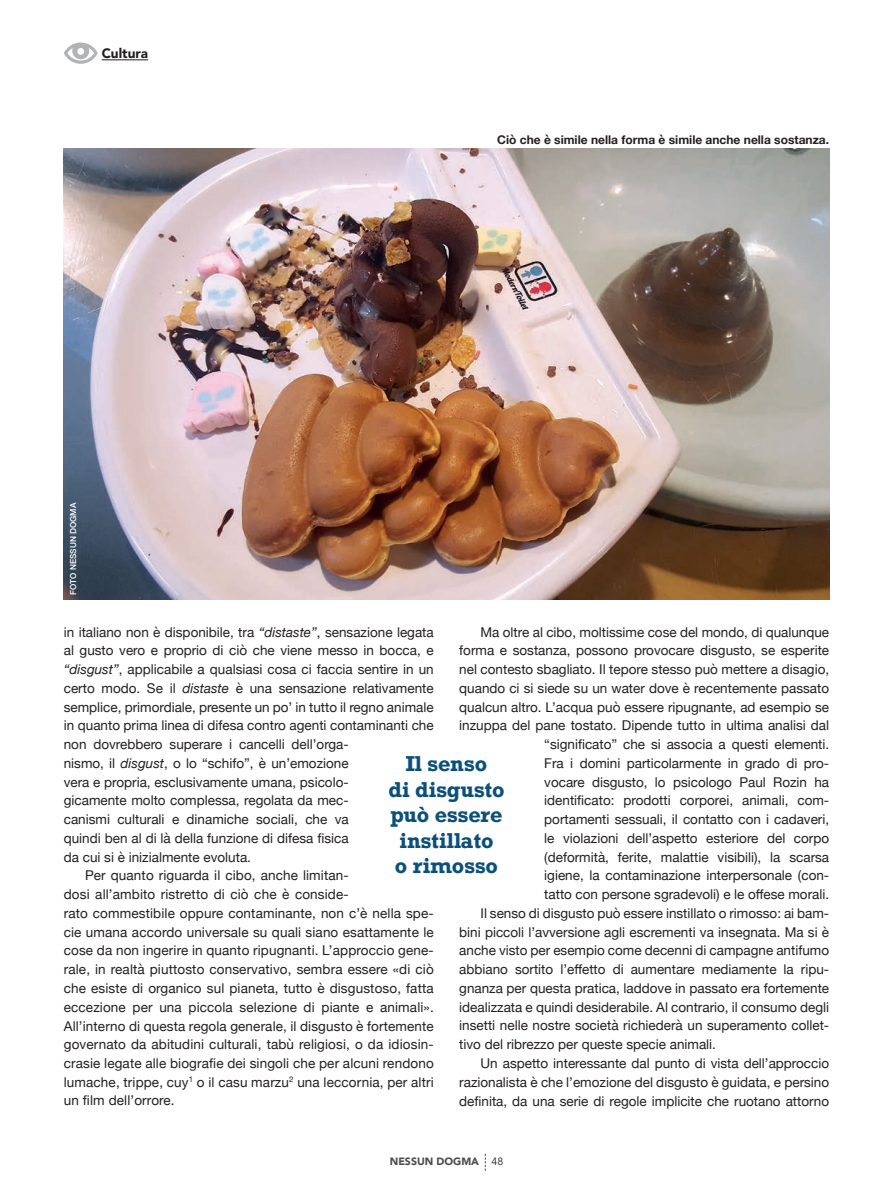
<style>
.page{position:relative;width:893px;height:1191px;background:#fff}
.page>*{position:absolute;margin:0;border:0;box-sizing:border-box;transform-origin:0 0}
.t1{font:700 20.25px/25.5px "Rockwell";color:#0a507a;text-align:center}
.Testi{font:13.5px/18.8px "Helvetica Neue";color:#231f20;text-align:justify}
.t2{font:900 13.5px "Avenir LT Std";color:#231f20}
.Didascalia{font:700 12px "Helvetica Neue";color:#231f20}
.t3{font:900 10.5px "Avenir LT Std";color:#4b4c4d}
.Crediti{font:500 8.25px "Helvetica Neue";color:#fff}
.s1{font-style:italic}
.s2{font-weight:400;color:#231f20}
</style>
<div class="page">
<svg style="left:485px;top:1153px;width:1px;height:17px"></svg>
<hr style="left:102px;top:59px;width:46px;height:1px;background:#231f20">
<svg style="left:64px;top:43px;width:34px;height:21px"></svg>
<svg style="left:67px;top:48px;width:27px;height:13px"></svg>
<div style="left:77px;top:48px;width:7px;height:7px;background:#fff;border-radius:50%"></div>
<img style="left:64px;top:149px;width:765px;height:450px">
<p class="t2" style="left:102px;top:46px;width:48px">Cultura</p>
<p class="Crediti" style="left:67px;top:595px;width:94px;rotate:-90deg">FOTO NESSUN DOGMA</p>
<p class="Didascalia" style="left:497px;top:130px;width:334px">Ciò che è simile nella forma è simile anche nella sostanza.</p>
<p class="Testi" style="left:64px;top:623px;width:371px;text-align:left">in italiano non è disponibile, tra <span class="s1">“distaste”</span>, sensazione legata al gusto vero e proprio di ciò che viene messo in bocca, e <span class="s1">“disgust”</span>, applicabile a qualsiasi cosa ci faccia sentire in un certo modo. Se il <span class="s1">distaste</span> è una sensazione relativamente semplice, primordiale, presente un po’ in tutto il regno animale in quanto prima linea di difesa contro agenti contaminanti che non dovrebbero superare i cancelli dell’orga-<br>nismo, il <span class="s1">disgust</span>, o lo “schifo”, è un’emozione<br>vera e propria, esclusivamente umana, psicolo-<br>gicamente molto complessa, regolata da mec-<br>canismi culturali e dinamiche sociali, che va<br>quindi ben al di là della funzione di difesa fisica<br>da cui si è inizialmente evoluta.</p>
<p class="Testi" style="left:64px;top:867px;width:371px;text-align:left;text-indent:21px">Per quanto riguarda il cibo, anche limitan-<br>dosi all’ambito ristretto di ciò che è conside-<br>rato commestibile oppure contaminante, non c’è nella spe&shy;cie umana accordo universale su quali siano esattamente le cose da non ingerire in quanto ripugnanti. L’approccio gene&shy;rale, in realtà piuttosto conservativo, sembra essere «di ciò che esiste di organico sul pianeta, tutto è disgustoso, fatta eccezione per una piccola selezione di piante e animali».<br>All’interno di questa regola generale, il disgusto è fortemente governato da abitudini culturali, tabù religiosi, o da idiosin&shy;crasie legate alle biografie dei singoli che per alcuni rendono lumache, trippe, cuy<sup>1</sup> o il casu marzu<sup>2</sup> una leccornia, per altri un film dell’orrore.</p>
<p class="Testi" style="left:459px;top:623px;width:371px;text-align:right">Ma oltre al cibo, moltissime cose del mondo, di qualunque forma e sostanza, possono provocare disgusto, se esperite nel contesto sbagliato. Il tepore stesso può mettere a disagio, quando ci si siede su un water dove è recentemente passato qualcun altro. L’acqua può essere ripugnante, ad esempio se inzuppa del pane tostato. Dipende tutto in ultima analisi dal “significato” che si associa a questi elementi.<br>Fra i domini particolarmente in grado di pro-<br>vocare disgusto, lo psicologo Paul Rozin ha<br>identificato: prodotti corporei, animali, com-<br>portamenti sessuali, il contatto con i cadaveri,<br>le violazioni dell’aspetto esteriore del corpo<br>(deformità, ferite, malattie visibili), la scarsa<br>igiene, la contaminazione interpersonale (con-<br>tatto con persone sgradevoli) e le offese morali.</p>
<p class="Testi" style="left:459px;top:904px;width:371px;text-indent:21px">Il senso di disgusto può essere instillato o rimosso: ai bam&shy;bini piccoli l’avversione agli escrementi va insegnata. Ma si è anche visto per esempio come decenni di campagne antifumo abbiano sortito l’effetto di aumentare mediamente la ripu&shy;gnanza per questa pratica, laddove in passato era fortemente idealizzata e quindi desiderabile. Al contrario, il consumo degli insetti nelle nostre società richiederà un superamento collet&shy;tivo del ribrezzo per queste specie animali.</p>
<p class="Testi" style="left:459px;top:1054px;width:371px;text-indent:21px">Un aspetto interessante dal punto di vista dell’approccio razionalista è che l’emozione del disgusto è guidata, e persino definita, da una serie di regole implicite che ruotano attorno</p>
<p class="t1" style="left:388px;top:751px;width:118px">Il senso<br>di disgusto può essere instillato<br>o rimosso</p>
<p class="t3" style="left:390px;top:1155px;width:115px">NESSUN DOGMA <span class="s2">48</span></p>
</div>
